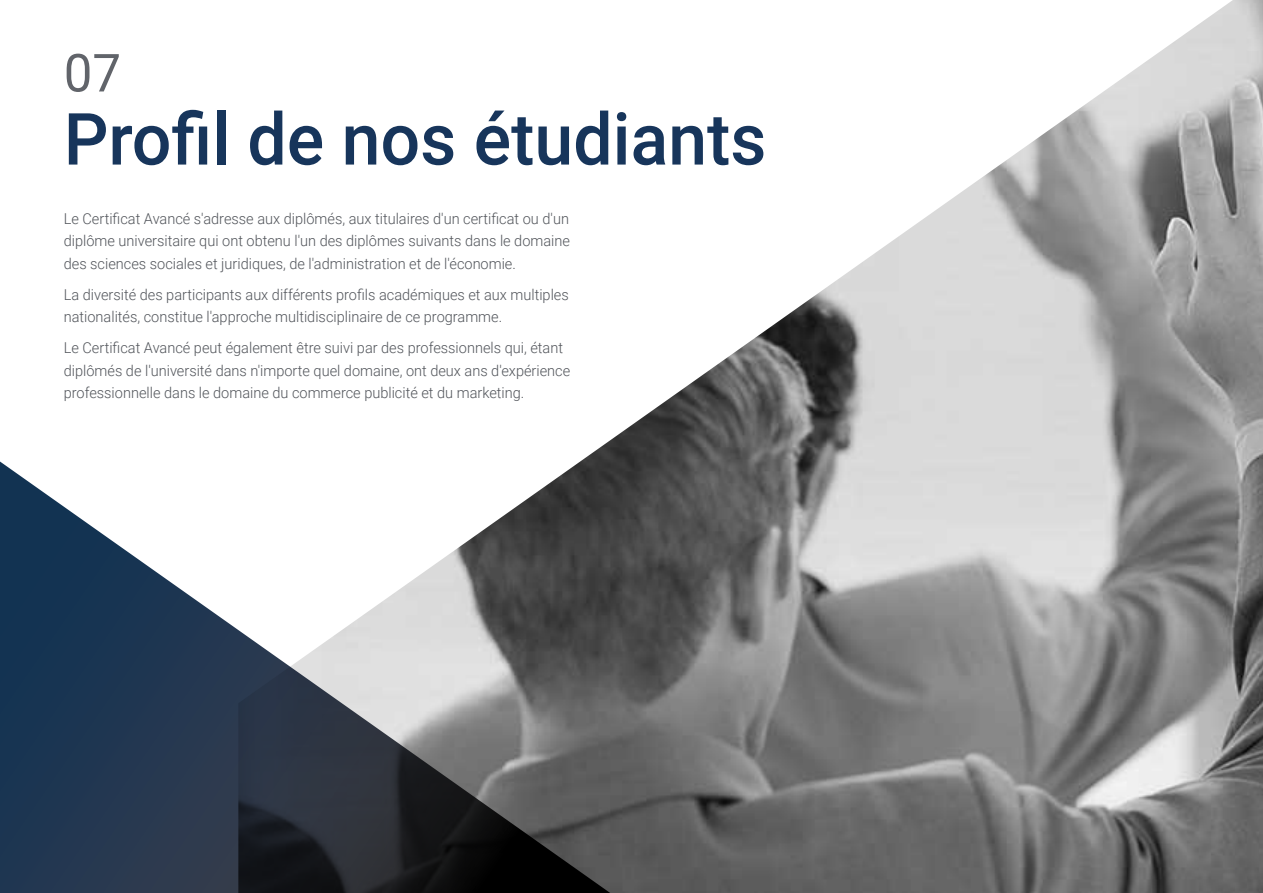
<style>
.page{position:relative;width:1263px;height:893px;background:#fff}
.page>*{position:absolute;margin:0;border:0;box-sizing:border-box;transform-origin:0 0}
.t1{font:500 72px "Roboto";color:#17355b}
.t2{font:52.5px "Roboto";color:#61646a}
.t3{font:300 15px/22.5px "Roboto";color:#52555b}
</style>
<div class="page">
<img style="left:602px;top:0;width:661px;height:893px">
<svg style="left:0;top:446px;width:640px;height:447px"></svg>
<h2 class="t2" style="left:64px;top:36px;width:59px">07</h2>
<h1 class="t1" style="left:64px;top:89px;width:704px">Profil de nos étudiants</h1>
<p class="t3" style="left:64px;top:207px;width:508px;text-align:justify">Le Certificat Avancé s'adresse aux diplômés, aux titulaires d'un certificat ou d'un diplôme universitaire qui ont obtenu l'un des diplômes suivants dans le domaine des sciences sociales et juridiques, de l'administration et de l'économie.</p>
<p class="t3" style="left:64px;top:283px;width:507px">La diversité des participants aux différents profils académiques et aux multiples nationalités, constitue l'approche multidisciplinaire de ce programme.</p>
<p class="t3" style="left:64px;top:336px;width:508px">Le Certificat Avancé peut également être suivi par des professionnels qui, étant diplômés de l'université dans n'importe quel domaine, ont deux ans d'expérience professionnelle dans le domaine du commerce publicité et du marketing.</p>
</div>
